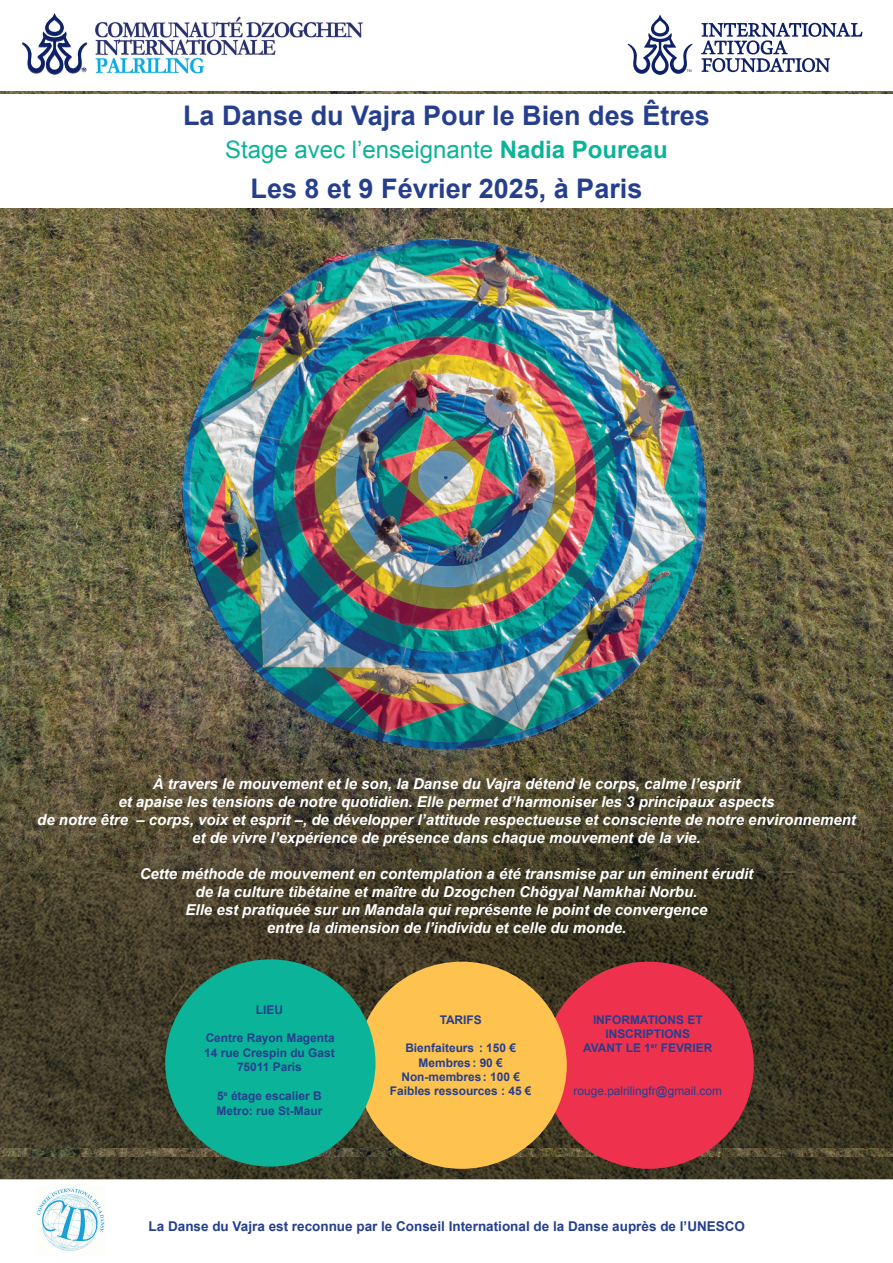
<style>
.page{position:relative;width:893px;height:1263px;background:#fff}
.page>*{position:absolute;margin:0;border:0;box-sizing:border-box;transform-origin:0 0}
.t1{font:700 27px "Arial";color:#253f8e}
.t2{font:24px "Arial";color:#0bb398}
.t3{font:italic 700 15px/18px "Arial";color:#fff;text-align:center}
.t4{font:700 13.5px "Arial";color:#253f8e}
.t5{font:700 11.85px/14.2px "Arial";color:#253f8e;text-align:center}
.t6{font:11.85px "Arial";color:#253f8e}
.s1{font-weight:700}
</style>
<div class="page">
<img style="left:0;top:91px;width:893px;height:1088px">
<svg style="left:0;top:1179px;width:893px;height:1px"></svg>
<img style="left:0;top:1149px;width:893px;height:7px">
<img style="left:33px;top:16px;width:330px;height:59px">
<svg style="left:701px;top:23px;width:161px;height:49px"></svg>
<svg style="left:628px;top:15px;width:65px;height:60px"></svg>
<svg style="left:22px;top:13px;width:65px;height:60px"></svg>
<div style="left:0;top:95px;width:893px;height:113px;background:#fff"></div>
<img style="left:36px;top:1188px;width:69px;height:63px">
<div style="left:543px;top:962px;width:211px;height:207px;background:#ee324d;border-radius:50%"></div>
<div style="left:356px;top:962px;width:211px;height:207px;background:#fec24f;border-radius:50%"></div>
<div style="left:165px;top:959px;width:211px;height:207px;background:#0bb398;border-radius:50%"></div>
<h1 class="t1" style="left:183px;top:98px;width:528px">La Danse du Vajra Pour le Bien des Êtres</h1>
<h2 class="t2" style="left:225px;top:134px;width:444px">Stage avec l’enseignante <span class="s1">Nadia Poureau</span></h2>
<h1 class="t1" style="left:251px;top:170px;width:393px">Les 8 et 9 Février 2025, à Paris</h1>
<p class="t3" style="left:37px;top:775px;width:820px">À travers le mouvement et le son, la Danse du Vajra détend le corps, calme l’esprit<br>et apaise les tensions de notre quotidien. Elle permet d’harmoniser les 3 principaux aspects<br>de notre être – corps, voix et esprit –, de développer l’attitude respectueuse et consciente de notre environnement et de vivre l’expérience de présence dans chaque mouvement de la vie.</p>
<p class="t3" style="left:140px;top:865px;width:615px">Cette méthode de mouvement en contemplation a été transmise par un éminent érudit de la culture tibétaine et maître du Dzogchen Chögyal Namkhai Norbu.<br>Elle est pratiquée sur un Mandala qui représente le point de convergence<br>entre la dimension de l’individu et celle du monde.</p>
<p class="t5" style="left:256px;top:1003px;width:8px">lieu</p>
<p class="t5" style="left:204px;top:1031px;width:132px">Centre Rayon Magenta<br>14 rue Crespin du Gast<br>75011 Paris</p>
<p class="t5" style="left:217px;top:1088px;width:108px;line-height:15.5px;text-align:left">5<sup>e</sup> étage escalier B<br>Metro: rue St-Maur</p>
<p class="t5" style="left:440px;top:1013px;width:9px">TAR</p>
<p class="t5" style="left:463px;top:1013px;width:20px">IFS</p>
<p class="t5" style="left:390px;top:1041px;width:143px">Bienfaiteurs : 150 €<br>Membres: 90 €<br>Non-membres: 100 €<br>Faibles ressources : 45 €</p>
<p class="t5" style="left:593px;top:1013px;width:13px">Info</p>
<p class="t5" style="left:621px;top:1013px;width:42px">rmations</p>
<p class="t5" style="left:687px;top:1013px;width:17px">et</p>
<p class="t5" style="left:605px;top:1027px;width:13px">Insc</p>
<p class="t5" style="left:583px;top:1027px;width:86px;text-align:right">riptions<br>avant Le 1<sup>er</sup> fev</p>
<p class="t5" style="left:684px;top:1041px;width:30px">rier</p>
<p class="t6" style="left:574px;top:1083px;width:150px">rouge.palrilingfr@gmail.com</p>
<p class="t4" style="left:149px;top:1217px;width:598px">La Danse du Vajra est reconnue par le Conseil International de la Danse auprès de l’UNESCO</p>
</div>
